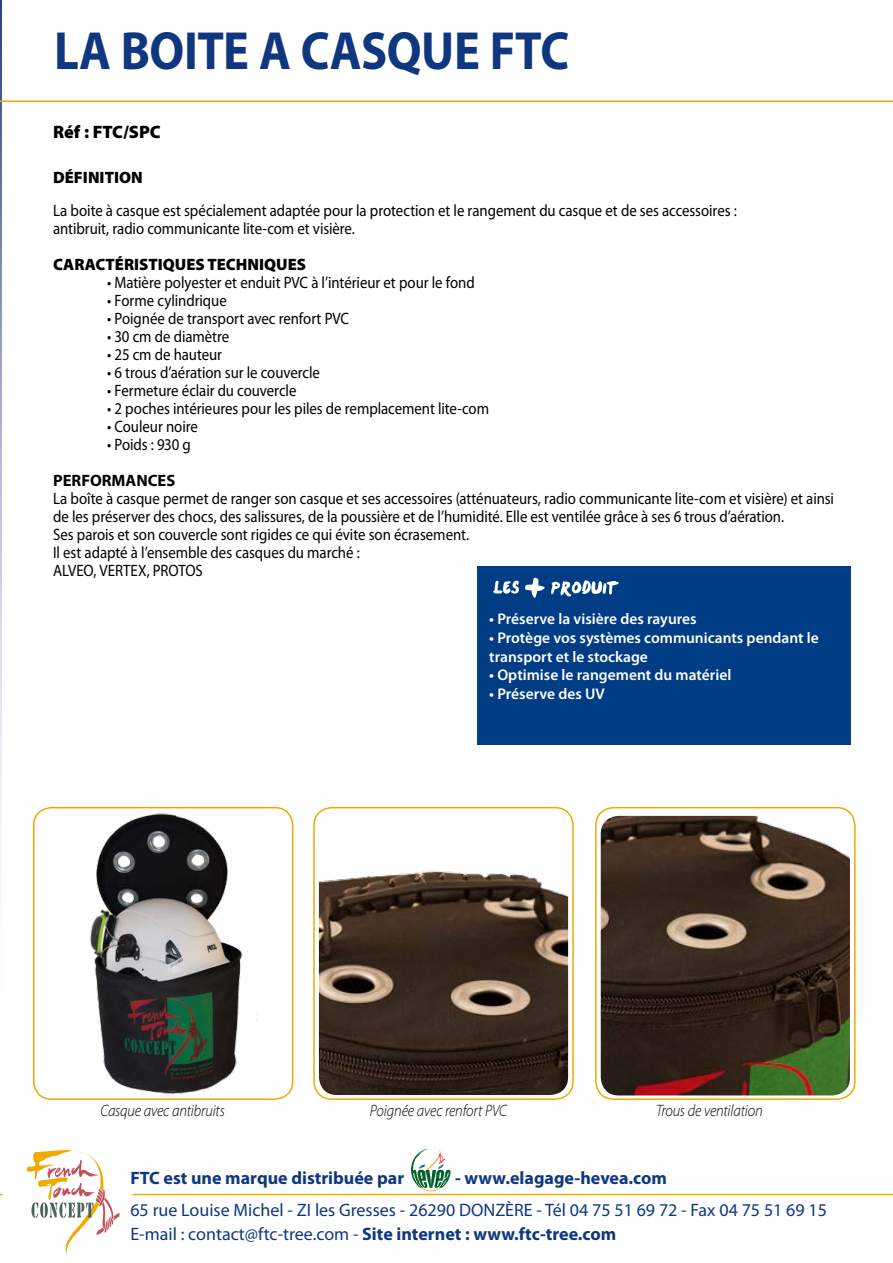
<style>
.page{position:relative;width:893px;height:1263px;background:#fff}
.page>*{position:absolute;margin:0;border:0;box-sizing:border-box;transform-origin:0 0}
.t1{font:700 54px "Myriad Pro";letter-spacing:-.01em;color:#0f377f;scale:.9 1}
.t2{font:18px/24px "Myriad Pro";color:#0f377f}
.t3{font:700 18px "Myriad Pro";color:#0f377f}
.t4{font:900 18px "Myriad Pro";color:#000}
.t5{font:16.5px/18px "Myriad Pro";letter-spacing:-.005em;color:#000;scale:.9 1}
.t6{font:italic 300 16.5px "Myriad Pro";letter-spacing:-.01em;color:#000;scale:.9 1}
.t7{font:900 16.5px "Myriad Pro";color:#000}
.t8{font:700 16.5px "Myriad Pro";color:#000}
.t9{font:600 15.45px/18.6px "Myriad Pro";color:#fff}
.s1{font-weight:700}
</style>
<div class="page">
<svg style="left:26px;top:1149px;width:94px;height:106px"></svg>
<hr style="left:132px;top:1194px;width:761px;height:1px;background:#efaa00">
<svg style="left:411px;top:1148px;width:40px;height:43px"></svg>
<div style="left:313px;top:807px;width:261px;height:293px;border:2px solid #efaa00;border-radius:18px"></div>
<div style="left:595px;top:807px;width:261px;height:293px;border:2px solid #efaa00;border-radius:18px"></div>
<div style="left:478px;top:566px;width:373px;height:178px;background:#003d84"></div>
<svg style="left:493px;top:581px;width:26px;height:13px"></svg>
<svg style="left:525px;top:578px;width:20px;height:20px"></svg>
<svg style="left:551px;top:580px;width:68px;height:17px"></svg>
<svg style="left:0;top:0;width:2px;height:840px;background:#a1a8cc"></svg>
<hr style="left:0;top:100px;width:893px;height:2px;background:#efaa00">
<img style="left:319px;top:870px;width:249px;height:225px">
<img style="left:601px;top:816px;width:249px;height:279px">
<img style="left:33px;top:806px;width:235px;height:294px">
<h1 class="t1" style="left:54px;top:16px;width:574px">LA BOITE A CASQUE FTC</h1>
<p class="t4" style="left:53px;top:120px;width:109px">Réf : FTC/SPC</p>
<p class="t7" style="left:53px;top:166px;width:91px">DÉFINITION</p>
<p class="t5" style="left:53px;top:201px;width:761px">La boite à casque est spécialement adaptée pour la protection et le rangement du casque et de ses accessoires : antibruit, radio communicante lite-com et visière.</p>
<p class="t7" style="left:53px;top:253px;width:254px">CARACTÉRISTIQUES TECHNIQUES</p>
<p class="t5" style="left:107px;top:273px;width:410px">• Matière polyester et enduit PVC à l’intérieur et pour le fond</p>
<p class="t5" style="left:107px;top:291px;width:134px">• Forme cylindrique</p>
<p class="t5" style="left:107px;top:309px;width:270px">• Poignée de transport avec renfort PVC</p>
<p class="t5" style="left:107px;top:327px;width:137px">• 30 cm de diamètre</p>
<p class="t5" style="left:107px;top:345px;width:129px">• 25 cm de hauteur</p>
<p class="t5" style="left:107px;top:363px;width:238px">• 6 trous d’aération sur le couvercle</p>
<p class="t5" style="left:107px;top:381px;width:212px">• Fermeture éclair du couvercle</p>
<p class="t5" style="left:107px;top:399px;width:426px">• 2 poches intérieures pour les piles de remplacement lite-com</p>
<p class="t5" style="left:107px;top:417px;width:102px">• Couleur noire</p>
<p class="t5" style="left:107px;top:435px;width:94px">• Poids : 930 g</p>
<p class="t8" style="left:53px;top:470px;width:124px">PERFORMANCES</p>
<p class="t5" style="left:53px;top:489px;width:869px">La boîte à casque permet de ranger son casque et ses accessoires (atténuateurs, radio communicante lite-com et visière) et ainsi de les préserver des chocs, des salissures, de la poussière et de l’humidité. Elle est ventilée grâce à ses 6 trous d’aération.<br>Ses parois et son couvercle sont rigides ce qui évite son écrasement.<br>Il est adapté à l’ensemble des casques du marché :<br>ALVEO, VERTEX, PROTOS</p>
<p class="t9" style="left:489px;top:610px;width:209px">• Préserve la visière des rayures</p>
<p class="t9" style="left:489px;top:628px;width:331px">• Protège vos systèmes communicants pendant le transport et le stockage</p>
<p class="t9" style="left:489px;top:665px;width:244px">• Optimise le rangement du matériel</p>
<p class="t9" style="left:489px;top:684px;width:117px">• Préserve des UV</p>
<p class="t6" style="left:100px;top:1101px;width:140px">Casque avec antibruits</p>
<p class="t6" style="left:370px;top:1101px;width:154px">Poignée avec renfort PVC</p>
<p class="t6" style="left:656px;top:1101px;width:120px">Trous de ventilation</p>
<p class="t3" style="left:130px;top:1166px;width:275px">FTC est une marque distribuée par</p>
<p class="t3" style="left:455px;top:1166px;width:213px">- www.elagage-hevea.com</p>
<p class="t2" style="left:130px;top:1198px;width:698px">65 rue Louise Michel - ZI les Gresses - 26290 DONZÈRE - Tél 04 75 51 69 72 - Fax 04 75 51 69 15<br>E-mail : contact@ftc-tree.com - <span class="s1">Site internet : www.ftc-tree.com</span></p>
</div>
